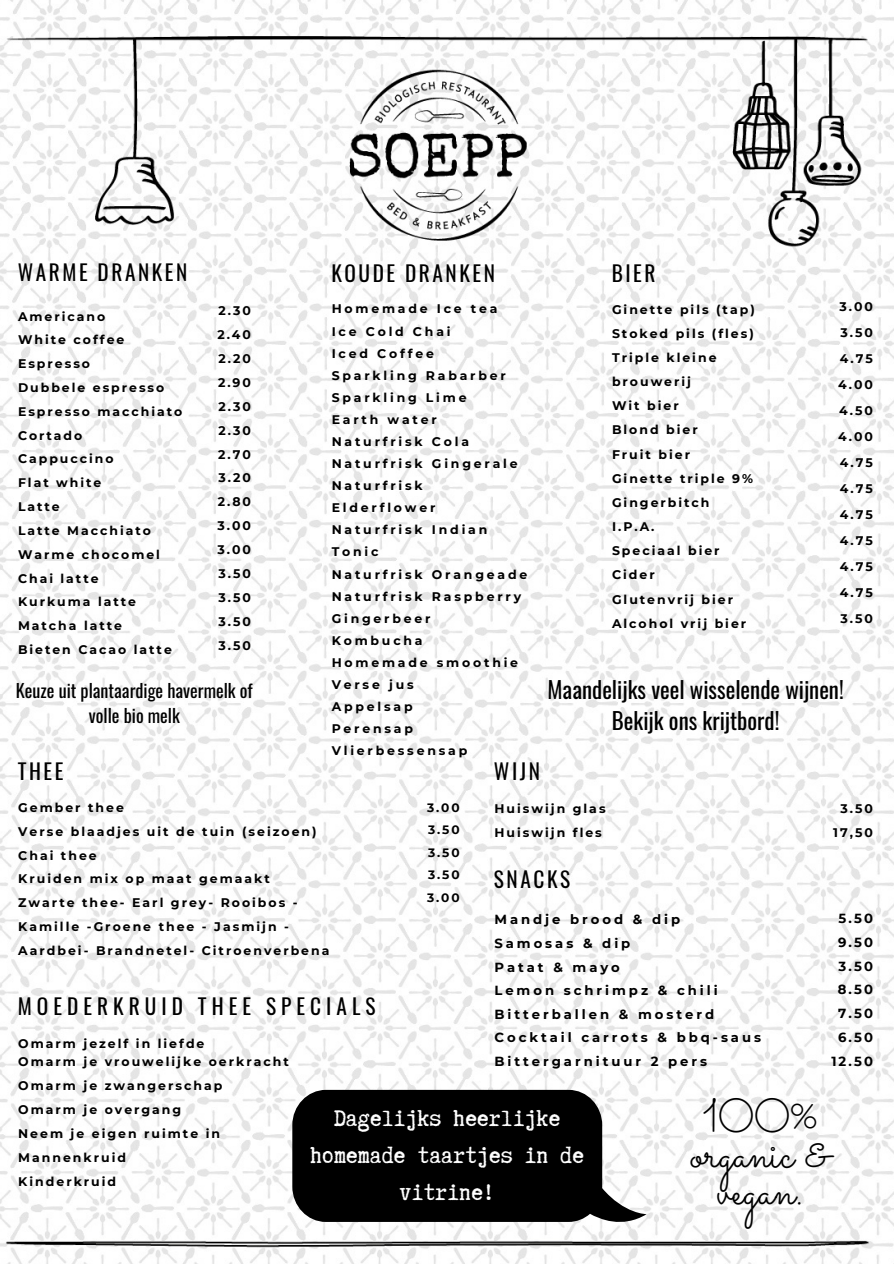
<style>
.page{position:relative;width:894px;height:1264px;background:#fff}
.page>*{position:absolute;margin:0;border:0;box-sizing:border-box;transform-origin:0 0}
.t1{font:46.95px/36.9px "Sacramento";color:#000;text-align:center}
.t2{font:26.85px/37.2px "Truetypewriter Polygl OTT";color:#fff;text-align:center}
.t3{font:22.95px "Oswald";color:#000}
.t4{font:21.3px "Oswald";letter-spacing:.12em;color:#000}
.t5{font:21.3px "Oswald";letter-spacing:.235em;color:#000}
.t6{font:18.15px/24.8px "Oswald";color:#000;text-align:center}
.t7{font:700 13.2px "Montserrat";letter-spacing:.225em;color:#000}
.t8{font:700 12.45px/23.9px "Montserrat";letter-spacing:.16em;color:#000}
.t9{font:700 12.45px/22px "Montserrat";letter-spacing:.225em;color:#000}
.t10{font:700 12.15px "Montserrat";letter-spacing:.16em;color:#000}
</style>
<div class="page">
<img style="left:0;top:0;width:893px;height:1263px">
<svg style="left:292px;top:1089px;width:354px;height:139px;background:#2b2b2b"></svg>
<p class="t4" style="left:18px;top:256px;width:171px">WARME DRANKEN</p>
<p class="t4" style="left:331px;top:256px;width:165px">KOUDE DRANKEN</p>
<p class="t4" style="left:611px;top:256px;width:45px">BIER</p>
<p class="t8" style="left:839px;top:295px;width:35px">3.00</p>
<p class="t8" style="left:840px;top:321px;width:34px">3.50</p>
<p class="t8" style="left:839px;top:347px;width:34px">4.75</p>
<p class="t8" style="left:838px;top:373px;width:36px">4.00</p>
<p class="t8" style="left:839px;top:399px;width:35px">4.50</p>
<p class="t8" style="left:838px;top:425px;width:36px">4.00</p>
<p class="t8" style="left:839px;top:450px;width:34px">4.75</p>
<p class="t8" style="left:839px;top:476px;width:34px">4.75</p>
<p class="t8" style="left:839px;top:502px;width:34px">4.75</p>
<p class="t8" style="left:839px;top:528px;width:34px">4.75</p>
<p class="t8" style="left:839px;top:554px;width:34px">4.75</p>
<p class="t8" style="left:839px;top:580px;width:34px">4.75</p>
<p class="t8" style="left:840px;top:606px;width:34px">3.50</p>
<p class="t8" style="left:612px;top:297px;width:144px">Ginette pils (tap)</p>
<p class="t8" style="left:612px;top:321px;width:143px">Stoked pils (fles)</p>
<p class="t8" style="left:612px;top:345px;width:106px">Triple kleine brouwerij</p>
<p class="t8" style="left:612px;top:394px;width:68px">Wit bier</p>
<p class="t8" style="left:612px;top:418px;width:87px">Blond bier</p>
<p class="t8" style="left:612px;top:442px;width:80px">Fruit bier</p>
<p class="t8" style="left:612px;top:466px;width:142px">Ginette triple 9%</p>
<p class="t8" style="left:612px;top:490px;width:99px">Gingerbitch</p>
<p class="t8" style="left:612px;top:514px;width:44px">I.P.A.</p>
<p class="t8" style="left:612px;top:539px;width:109px">Speciaal bier</p>
<p class="t8" style="left:612px;top:563px;width:44px">Cider</p>
<p class="t8" style="left:612px;top:587px;width:123px">Glutenvrij bier</p>
<p class="t8" style="left:612px;top:611px;width:136px">Alcohol vrij bier</p>
<p class="t9" style="left:331px;top:298px;width:167px">Homemade Ice tea</p>
<p class="t9" style="left:331px;top:320px;width:120px">Ice Cold Chai</p>
<p class="t9" style="left:331px;top:342px;width:104px">Iced Coffee</p>
<p class="t9" style="left:331px;top:364px;width:176px">Sparkling Rabarber</p>
<p class="t9" style="left:331px;top:386px;width:136px">Sparkling Lime</p>
<p class="t9" style="left:331px;top:408px;width:106px">Earth water</p>
<p class="t9" style="left:331px;top:430px;width:139px">Naturfrisk Cola</p>
<p class="t9" style="left:331px;top:452px;width:187px">Naturfrisk Gingerale</p>
<p class="t9" style="left:331px;top:474px;width:105px">Naturfrisk<br>Elderflower</p>
<p class="t9" style="left:331px;top:519px;width:157px">Naturfrisk Indian<br>Tonic</p>
<p class="t9" style="left:331px;top:563px;width:197px">Naturfrisk Orangeade</p>
<p class="t9" style="left:331px;top:585px;width:191px">Naturfrisk Raspberry</p>
<p class="t9" style="left:331px;top:607px;width:100px">Gingerbeer</p>
<p class="t9" style="left:331px;top:629px;width:92px">Kombucha</p>
<p class="t9" style="left:331px;top:651px;width:188px">Homemade smoothie</p>
<p class="t9" style="left:331px;top:673px;width:83px">Verse jus</p>
<p class="t9" style="left:331px;top:695px;width:82px">Appelsap</p>
<p class="t9" style="left:331px;top:717px;width:83px">Perensap</p>
<p class="t9" style="left:331px;top:739px;width:137px">Vlierbessensap</p>
<p class="t8" style="left:218px;top:299px;width:34px">2.30</p>
<p class="t8" style="left:217px;top:323px;width:35px">2.40</p>
<p class="t8" style="left:218px;top:346px;width:34px">2.20</p>
<p class="t8" style="left:218px;top:370px;width:34px">2.90</p>
<p class="t8" style="left:218px;top:394px;width:34px">2.30</p>
<p class="t8" style="left:218px;top:418px;width:34px">2.30</p>
<p class="t8" style="left:218px;top:442px;width:34px">2.70</p>
<p class="t8" style="left:218px;top:466px;width:34px">3.20</p>
<p class="t8" style="left:218px;top:490px;width:35px">2.80</p>
<p class="t8" style="left:217px;top:514px;width:35px">3.00</p>
<p class="t8" style="left:217px;top:537px;width:35px">3.00</p>
<p class="t8" style="left:218px;top:561px;width:34px">3.50</p>
<p class="t8" style="left:218px;top:585px;width:34px">3.50</p>
<p class="t8" style="left:218px;top:609px;width:34px">3.50</p>
<p class="t8" style="left:218px;top:633px;width:34px">3.50</p>
<p class="t8" style="left:18px;top:304px;width:89px">Americano</p>
<p class="t8" style="left:18px;top:328px;width:108px">White coffee</p>
<p class="t8" style="left:18px;top:352px;width:74px">Espresso</p>
<p class="t8" style="left:18px;top:375px;width:148px">Dubbele espresso</p>
<p class="t8" style="left:18px;top:399px;width:166px">Espresso macchiato</p>
<p class="t8" style="left:18px;top:423px;width:66px">Cortado</p>
<p class="t8" style="left:18px;top:447px;width:97px">Cappuccino</p>
<p class="t8" style="left:18px;top:471px;width:85px">Flat white</p>
<p class="t8" style="left:18px;top:494px;width:43px">Latte</p>
<p class="t8" style="left:18px;top:518px;width:134px">Latte Macchiato</p>
<p class="t8" style="left:18px;top:542px;width:143px">Warme chocomel</p>
<p class="t8" style="left:18px;top:566px;width:82px">Chai latte</p>
<p class="t8" style="left:18px;top:590px;width:119px">Kurkuma latte</p>
<p class="t8" style="left:18px;top:614px;width:105px">Matcha latte</p>
<p class="t8" style="left:18px;top:637px;width:155px">Bieten Cacao latte</p>
<p class="t6" style="left:16px;top:678px;width:238px">Keuze uit plantaardige havermelk of volle bio melk</p>
<p class="t3" style="left:547px;top:671px;width:298px">Maandelijks veel wisselende wijnen!</p>
<p class="t3" style="left:611px;top:702px;width:169px">Bekijk ons krijtbord!</p>
<p class="t4" style="left:18px;top:754px;width:47px">THEE</p>
<p class="t4" style="left:494px;top:754px;width:48px">WIJN</p>
<p class="t8" style="left:18px;top:795px;width:107px">Gember thee</p>
<p class="t8" style="left:18px;top:819px;width:300px">Verse blaadjes uit de tuin (seizoen)</p>
<p class="t8" style="left:18px;top:843px;width:80px">Chai thee</p>
<p class="t8" style="left:18px;top:867px;width:253px">Kruiden mix op maat gemaakt</p>
<p class="t8" style="left:18px;top:891px;width:312px">Zwarte thee- Earl grey- Rooibos -<br>Kamille -Groene thee - Jasmijn -<br>Aardbei- Brandnetel- Citroenverbena</p>
<p class="t8" style="left:494px;top:796px;width:113px">Huiswijn glas</p>
<p class="t8" style="left:494px;top:820px;width:109px">Huiswijn fles</p>
<p class="t10" style="left:427px;top:800px;width:34px">3.00</p>
<p class="t10" style="left:428px;top:822px;width:33px">3.50</p>
<p class="t10" style="left:428px;top:845px;width:33px">3.50</p>
<p class="t10" style="left:428px;top:867px;width:33px">3.50</p>
<p class="t10" style="left:427px;top:890px;width:34px">3.00</p>
<p class="t8" style="left:840px;top:797px;width:34px">3.50</p>
<p class="t8" style="left:833px;top:820px;width:41px">17,50</p>
<p class="t4" style="left:494px;top:862px;width:78px">SNACKS</p>
<p class="t7" style="left:838px;top:909px;width:36px">5.50</p>
<p class="t7" style="left:837px;top:933px;width:36px">9.50</p>
<p class="t7" style="left:838px;top:957px;width:36px">3.50</p>
<p class="t7" style="left:837px;top:981px;width:37px">8.50</p>
<p class="t7" style="left:838px;top:1005px;width:36px">7.50</p>
<p class="t7" style="left:837px;top:1029px;width:36px">6.50</p>
<p class="t7" style="left:831px;top:1053px;width:43px">12.50</p>
<p class="t7" style="left:494px;top:911px;width:187px">Mandje brood &amp; dip</p>
<p class="t7" style="left:494px;top:935px;width:137px">Samosas &amp; dip</p>
<p class="t7" style="left:494px;top:958px;width:127px">Patat &amp; mayo</p>
<p class="t7" style="left:494px;top:982px;width:225px">Lemon schrimpz &amp; chili</p>
<p class="t7" style="left:494px;top:1005px;width:221px">Bitterballen &amp; mosterd</p>
<p class="t7" style="left:494px;top:1029px;width:268px">Cocktail carrots &amp; bbq-saus</p>
<p class="t7" style="left:494px;top:1053px;width:214px">Bittergarnituur 2 pers</p>
<p class="t5" style="left:18px;top:989px;width:359px">MOEDERKRUID THEE SPECIALS</p>
<p class="t8" style="left:18px;top:1031px;width:188px">Omarm jezelf in liefde</p>
<p class="t8" style="left:18px;top:1049px;width:272px">Omarm je vrouwelijke oerkracht</p>
<p class="t8" style="left:18px;top:1073px;width:205px">Omarm je zwangerschap</p>
<p class="t8" style="left:18px;top:1097px;width:164px">Omarm je overgang</p>
<p class="t8" style="left:18px;top:1121px;width:203px">Neem je eigen ruimte in</p>
<p class="t8" style="left:18px;top:1145px;width:109px">Mannenkruid</p>
<p class="t8" style="left:18px;top:1169px;width:99px">Kinderkruid</p>
<p class="t1" style="left:690px;top:1095px;width:141px">100% organic &amp; vegan.</p>
<p class="t2" style="left:310px;top:1099px;width:275px">Dagelijks heerlijke homemade taartjes in de vitrine!</p>
</div>
